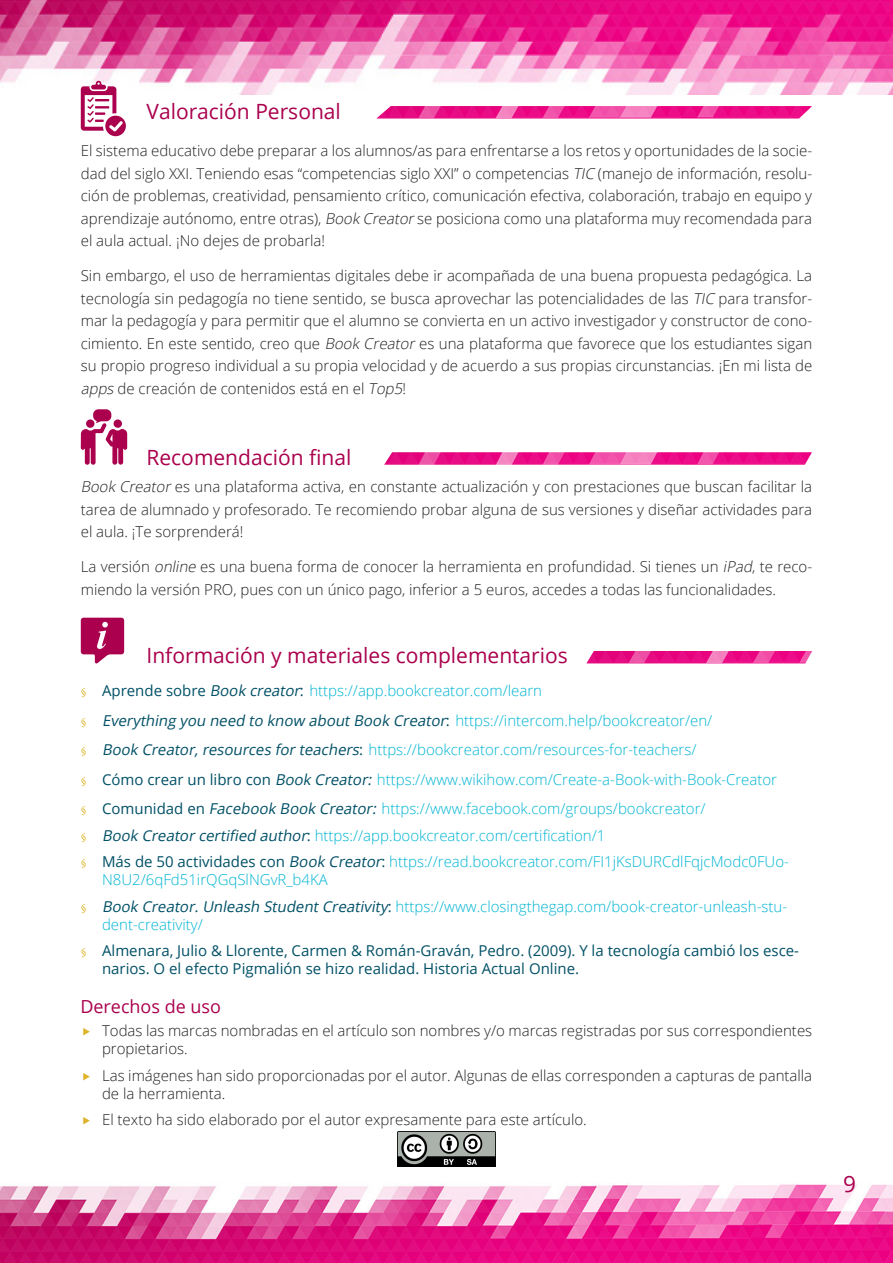
<style>
.page{position:relative;width:893px;height:1263px;background:#fff}
.page>*{position:absolute;margin:0;border:0;box-sizing:border-box;transform-origin:0 0}
.t1{font:22.5px "Open Sans";color:#aa004d}
.t2{font:21px "Open Sans";color:#aa004d}
.t3{font:18px "Open Sans";color:#aa004d}
.base{font:300 15px/22.5px "Open Sans";color:#231f20;text-align:justify}
.t4{font:300 15px/18px "Open Sans";color:#00b5d3}
.t5{font:15px/18px "Open Sans";color:#005066}
.t6{font:italic 15px "Open Sans";color:#005066}
.s1{font-style:italic}
.s2{font-family:"Minion Pro";font-weight:400;font-size:12px;color:#deb328}
.s3{font-weight:400;color:#005066}
.s4{font-weight:400;font-style:italic;color:#005066}
.s5{font-family:"Minion Pro";font-style:normal;font-size:12px;color:#deb328}
.s6{font-style:normal}
.s7{font-weight:300;font-style:normal;color:#00b5d3}
.s8{font-family:"Minion Pro";font-size:12px;color:#deb328}
</style>
<div class="page">
<img style="left:0;top:1184px;width:847px;height:79px">
<img style="left:847px;top:1184px;width:46px;height:79px">
<img style="left:0;top:0;width:893px;height:94px">
<svg style="left:81px;top:81px;width:45px;height:55px"></svg>
<img style="left:376px;top:106px;width:436px;height:13px">
<svg style="left:81px;top:409px;width:46px;height:56px"></svg>
<img style="left:384px;top:452px;width:428px;height:13px">
<svg style="left:81px;top:618px;width:43px;height:45px"></svg>
<img style="left:586px;top:651px;width:226px;height:12px">
<img style="left:397px;top:1132px;width:99px;height:34px">
<p class="t2" style="left:147px;top:97px;width:196px">Valoración Personal</p>
<p class="base" style="left:81px;top:139px;width:733px">El sistema educativo debe preparar a los alumnos/as para enfrentarse a los retos y oportunidades de la socie&shy;dad del siglo XXI. Teniendo esas “competencias siglo XXI” o competencias <span class="s1">TIC</span> (manejo de información, resolu&shy;ción de problemas, creatividad, pensamiento crítico, comunicación efectiva, colaboración, trabajo en equipo y aprendizaje autónomo, entre otras), <span class="s1">Book Creator</span>se posiciona como una plataforma muy recomendada para el aula actual. ¡No dejes de probarla!</p>
<p class="base" style="left:81px;top:264px;width:733px">Sin embargo, el uso de herramientas digitales debe ir acompañada de una buena propuesta pedagógica. La tecnología sin pedagogía no tiene sentido, se busca aprovechar las potencialidades de las <span class="s1">TIC</span> para transfor&shy;mar la pedagogía y para permitir que el alumno se convierta en un activo investigador y constructor de cono&shy;cimiento. En este sentido, creo que <span class="s1">Book Creator</span> es una plataforma que favorece que los estudiantes sigan su propio progreso individual a su propia velocidad y de acuerdo a sus propias circunstancias. ¡En mi lista de <span class="s1">apps</span> de creación de contenidos está en el <span class="s1">Top5</span>!</p>
<p class="t2" style="left:147px;top:443px;width:206px">Recomendación final</p>
<p class="base" style="left:81px;top:475px;width:733px"><span class="s1">Book Creator</span> es una plataforma activa, en constante actualización y con prestaciones que buscan facilitar la tarea de alumnado y profesorado. Te recomiendo probar alguna de sus versiones y diseñar actividades para el aula. ¡Te sorprenderá!</p>
<p class="base" style="left:81px;top:555px;width:733px">La versión <span class="s1">online</span> es una buena forma de conocer la herramienta en profundidad. Si tienes un <span class="s1">iPad</span>, te reco&shy;miendo la versión PRO, pues con un único pago, inferior a 5 euros, accedes a todas las funcionalidades.</p>
<p class="t2" style="left:147px;top:641px;width:423px">Información y materiales complementarios</p>
<p class="t4" style="left:81px;top:681px;width:463px"><span class="s2">f</span> <span class="s3">Aprende sobre</span> <span class="s4">Book creator</span><span class="s3">:</span> https://app.bookcreator.com/learn</p>
<p class="t6" style="left:81px;top:710px;width:633px"><span class="s5">f</span> Everything you need to know aboutBook Creator<span class="s6">:</span> <span class="s7">https://intercom.help/bookcreator/en/</span></p>
<p class="t4" style="left:81px;top:740px;width:617px"><span class="s2">f</span> <span class="s4">Book Creator,resources forteachers</span><span class="s3">:</span> https://bookcreator.com/resources-for-teachers/</p>
<p class="t4" style="left:81px;top:770px;width:698px"><span class="s2">f</span> <span class="s3">Cómo crear un libro con</span> <span class="s4">Book Creator:</span> https://www.wikihow.com/Create-a-Book-with-Book-Creator</p>
<p class="t4" style="left:81px;top:799px;width:626px"><span class="s2">f</span> <span class="s3">Comunidad en</span> <span class="s4">Facebook Book Creator:</span> https://www.facebook.com/groups/bookcreator/</p>
<p class="t4" style="left:81px;top:826px;width:526px"><span class="s2">f</span> <span class="s4">Book Creatorcertified author</span><span class="s3">:</span> https://app.bookcreator.com/certification/1</p>
<p class="t4" style="left:102px;top:852px;width:688px;text-indent:-21px"><span class="s2">f</span> <span class="s3">Más de 50 actividades con</span> <span class="s4">Book Creator</span><span class="s3">:</span> https://read.bookcreator.com/FI1jKsDURCdlFqjcModc0FUo-<br>N8U2/6qFd51irQGqSlNGvR_b4KA</p>
<p class="t4" style="left:102px;top:897px;width:687px;text-indent:-21px"><span class="s2">f</span> <span class="s4">Book Creator.Unleash StudentCreativity</span><span class="s3">:</span> https://www.closingthegap.com/book-creator-unleash-stu&shy;dent-creativity/</p>
<p class="t5" style="left:102px;top:941px;width:699px;text-indent:-21px"><span class="s8">f</span> Almenara, Julio &amp; Llorente, Carmen &amp; Román-Graván, Pedro. (2009). Y la tecnología cambió los esce&shy;narios. O el efecto Pigmalión se hizo realidad. Historia Actual Online.</p>
<p class="t3" style="left:80px;top:994px;width:142px">Derechos de uso</p>
<p class="base" style="left:102px;top:1021px;width:712px;line-height:18px">Todas las marcas nombradas en el artículo son nombres y/o marcas registradas por sus correspondientes propietarios.</p>
<p class="base" style="left:102px;top:1066px;width:712px;line-height:18px">Las imágenes han sido proporcionadas por el autor. Algunas de ellas corresponden a capturas de pantalla de la herramienta.</p>
<p class="base" style="left:102px;top:1108px;width:486px">El texto ha sido elaborado por el autor expresamente para este artículo.</p>
<h1 class="t1" style="left:843px;top:1168px;width:14px">9</h1>
</div>
